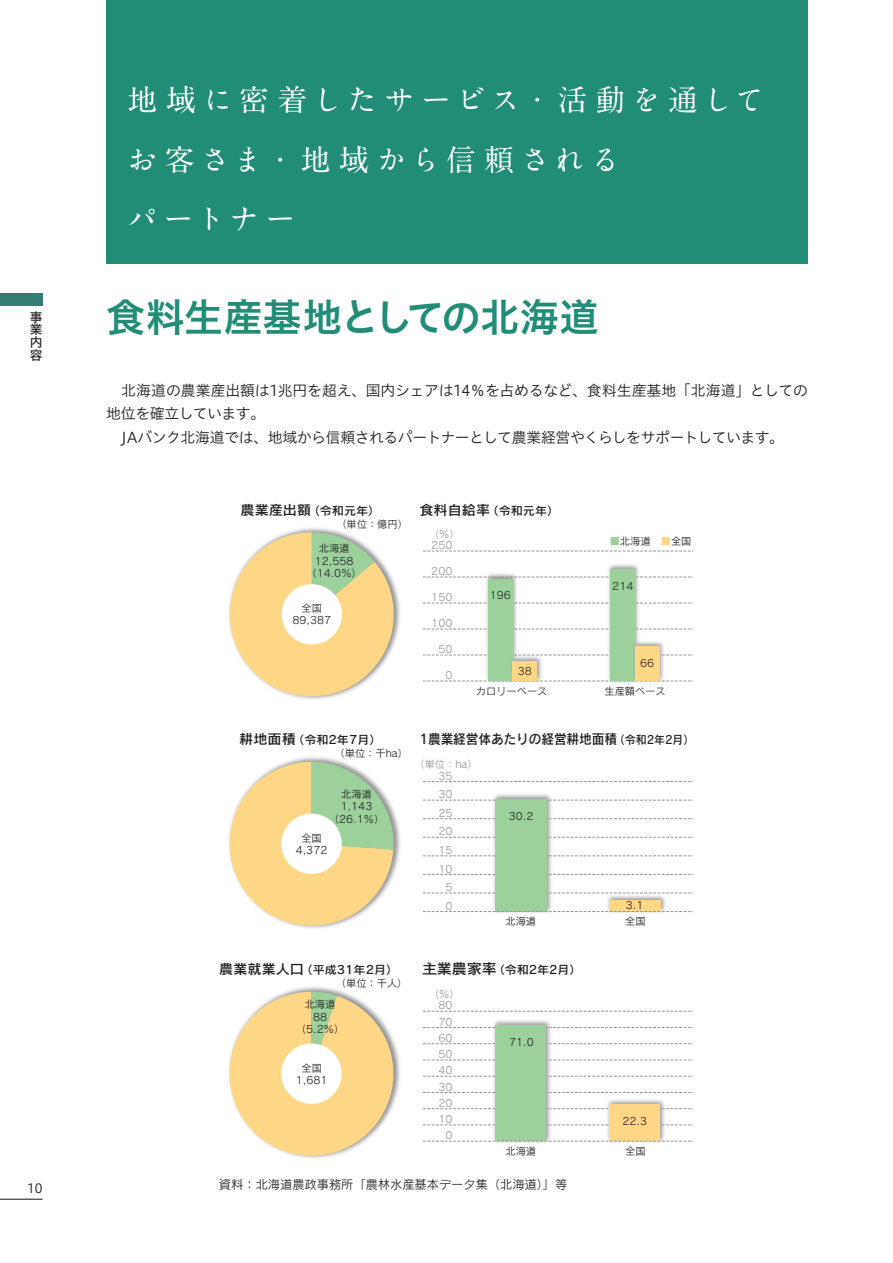
<style>
.page{position:relative;width:893px;height:1263px;background:#fff}
.page>*{position:absolute;margin:0;border:0;box-sizing:border-box;transform-origin:0 0}
.t1{font:39.3px "Hiragino UD Sans Std N W6";letter-spacing:-.015em;color:#228d76}
.t2{font:700 29.7px/59.6px "A1 Mincho Std";letter-spacing:.205em;color:#fff}
.t3{font:14.85px/23.4px "Hiragino UD Sans Std N W3";letter-spacing:-.025em;color:#231f20}
.t4{font:13.35px "Rodin Pro DB";letter-spacing:-.01em;color:#231f20;scale:.95 1}
.t5{font:12.75px/12.8px "Hiragino UD Sans Std N W5";color:#231f20;text-align:justify}
.t6{font:12.75px "Hiragino UD Sans Std N W3";color:#231f20}
.t7{font:12.15px "Rodin Pro M";color:#231f20}
.t8{font:11.55px "Rodin Pro DB";color:#231f20;scale:1.05 1}
.t9{font:10.2px/12.3px "Rodin Pro M";color:#231f20;text-align:center}
.t10{font:10.2px/16.2px "Rodin Pro M";color:#939598;text-align:right}
.s1{font-size:13.35px}
.s2{font-family:"Koz Go Pr 6 N";color:#9cd19c}
.s3{font-family:"Koz Go Pr 6 N";color:#fed786}
.s4{font-size:11.55px}
.s5{font-size:14.25px}
</style>
<div class="page">
<div style="left:106px;top:0;width:702px;height:264px;background:#228d76"></div>
<img style="left:289px;top:528px;width:146px;height:153px">
<svg style="left:229px;top:532px;width:175px;height:167px"></svg>
<div style="left:282px;top:584px;width:60px;height:60px;background:#fff;border-radius:50%"></div>
<img style="left:436px;top:550px;width:120px;height:132px">
<div style="left:488px;top:579px;width:25px;height:102px;background:#9cd19c"></div>
<img style="left:557px;top:550px;width:134px;height:54px">
<div style="left:611px;top:569px;width:24px;height:112px;background:#9cd19c"></div>
<img style="left:459px;top:604px;width:122px;height:79px">
<div style="left:513px;top:661px;width:24px;height:20px;background:#fed786"></div>
<img style="left:581px;top:590px;width:112px;height:93px">
<div style="left:635px;top:646px;width:24px;height:35px;background:#fed786"></div>
<svg style="left:603px;top:781px;width:90px;height:1px"></svg>
<svg style="left:603px;top:800px;width:90px;height:1px"></svg>
<svg style="left:603px;top:818px;width:90px;height:1px"></svg>
<svg style="left:603px;top:837px;width:90px;height:1px"></svg>
<img style="left:286px;top:757px;width:156px;height:137px">
<svg style="left:229px;top:762px;width:164px;height:166px"></svg>
<div style="left:281px;top:813px;width:61px;height:61px;background:#fff;border-radius:50%"></div>
<img style="left:442px;top:781px;width:161px;height:132px">
<div style="left:495px;top:799px;width:52px;height:112px;background:#9cd19c"></div>
<img style="left:556px;top:843px;width:138px;height:70px">
<div style="left:610px;top:900px;width:51px;height:11px;background:#fed786"></div>
<svg style="left:423px;top:911px;width:270px;height:1px"></svg>
<svg style="left:602px;top:1011px;width:91px;height:1px"></svg>
<svg style="left:602px;top:1027px;width:91px;height:1px"></svg>
<svg style="left:602px;top:1043px;width:91px;height:1px"></svg>
<img style="left:285px;top:987px;width:157px;height:154px">
<svg style="left:229px;top:992px;width:174px;height:166px"></svg>
<div style="left:281px;top:1043px;width:61px;height:61px;background:#fff;border-radius:50%"></div>
<img style="left:442px;top:1010px;width:160px;height:133px">
<div style="left:495px;top:1026px;width:51px;height:115px;background:#9cd19c"></div>
<img style="left:555px;top:1048px;width:139px;height:95px">
<div style="left:609px;top:1105px;width:51px;height:36px;background:#fed786"></div>
<svg style="left:423px;top:1141px;width:270px;height:1px"></svg>
<div style="left:0;top:293px;width:43px;height:13px;background:#367e75"></div>
<hr style="left:0;top:1199px;width:43px;height:1px;background:#231f20">
<p class="t5" style="left:30px;top:310px;width:14px">事業内容</p>
<p class="t6" style="left:27px;top:1179px;width:17px">10</p>
<p class="t2" style="left:128px;top:66px;width:638px">地域に密着したサービス・活動を通してお客さま・地域から信頼される<br>パートナー</p>
<p class="t1" style="left:106px;top:287px;width:494px">食料生産基地としての北海道</p>
<p class="t3" style="left:106px;top:378px;width:703px">　北海道の農業産出額は1兆円を超え、国内シェアは14％を占めるなど、食料生産基地「北海道」としての地位を確立しています。<br>　JAバンク北海道では、地域から信頼されるパートナーとして農業経営やくらしをサポートしています。</p>
<p class="t8" style="left:241px;top:503px;width:135px"><span class="s1">農業産出額</span>（令和元年）</p>
<p class="t9" style="left:336px;top:517px;width:73px">（単位：億円）</p>
<p class="t9" style="left:306px;top:542px;width:57px">北海道<br>12,558（14.0％）</p>
<p class="t9" style="left:292px;top:602px;width:40px">全国<br>89,387</p>
<p class="t8" style="left:239px;top:732px;width:137px"><span class="s1">耕地面積</span>（令和2年7月）</p>
<p class="t9" style="left:296px;top:831px;width:33px">全国<br>4,372</p>
<p class="t9" style="left:335px;top:747px;width:75px">（単位：千ha）</p>
<p class="t9" style="left:329px;top:788px;width:57px">北海道<br>1,143（26.1％）</p>
<p class="t8" style="left:219px;top:962px;width:172px"><span class="s1">農業就業人口</span>（平成31年2月）</p>
<p class="t9" style="left:336px;top:976px;width:73px">（単位：千人）</p>
<p class="t9" style="left:296px;top:998px;width:50px">北海道<br>88<br>（5.2％）</p>
<p class="t9" style="left:296px;top:1061px;width:33px">全国<br>1,681</p>
<p class="t8" style="left:419px;top:503px;width:135px"><span class="s1">食料自給率</span>（令和元年）</p>
<p class="t10" style="left:431px;top:537px;width:23px">250</p>
<p class="t10" style="left:431px;top:563px;width:23px">200</p>
<p class="t10" style="left:431px;top:589px;width:23px">150</p>
<p class="t10" style="left:431px;top:615px;width:23px">100</p>
<p class="t10" style="left:438px;top:641px;width:16px">50</p>
<p class="t10" style="left:445px;top:667px;width:9px">0</p>
<p class="t10" style="left:429px;top:525px;width:32px">（％）</p>
<p class="t9" style="left:490px;top:589px;width:23px">196</p>
<p class="t9" style="left:518px;top:665px;width:16px">38</p>
<p class="t9" style="left:610px;top:535px;width:83px"><span class="s2">■</span>北海道　<span class="s3">■</span>全国</p>
<p class="t9" style="left:612px;top:580px;width:23px">214</p>
<p class="t9" style="left:640px;top:656px;width:16px">66</p>
<p class="t9" style="left:476px;top:684px;width:73px">カロリーベース</p>
<p class="t9" style="left:604px;top:684px;width:63px">生産額ベース</p>
<p class="t4" style="left:419px;top:730px;width:291px">1農業経営体あたりの経営耕地面積<span class="s4">（令和2年2月）</span></p>
<p class="t10" style="left:414px;top:756px;width:65px">（単位：ha）</p>
<p class="t10" style="left:438px;top:766px;width:16px;line-height:18.6px">35<br>30<br>25<br>20<br>15<br>10<br>5<br>0</p>
<p class="t9" style="left:509px;top:809px;width:26px">30.2</p>
<p class="t9" style="left:626px;top:899px;width:19px">3.1</p>
<p class="t9" style="left:505px;top:915px;width:32px">北海道</p>
<p class="t9" style="left:625px;top:915px;width:22px">全国</p>
<p class="t8" style="left:422px;top:962px;width:153px"><span class="s5">主業農家率</span>（令和2年2月）</p>
<p class="t10" style="left:429px;top:986px;width:32px">（％）</p>
<p class="t10" style="left:438px;top:997px;width:16px">80<br>70<br>60<br>50<br>40<br>30<br>20<br>10<br>0</p>
<p class="t9" style="left:509px;top:1036px;width:26px">71.0</p>
<p class="t9" style="left:622px;top:1115px;width:26px">22.3</p>
<p class="t9" style="left:505px;top:1144px;width:32px">北海道</p>
<p class="t9" style="left:625px;top:1144px;width:22px">全国</p>
<p class="t7" style="left:219px;top:1176px;width:350px">資料：北海道農政事務所「農林水産基本データ集（北海道）」等</p>
</div>
